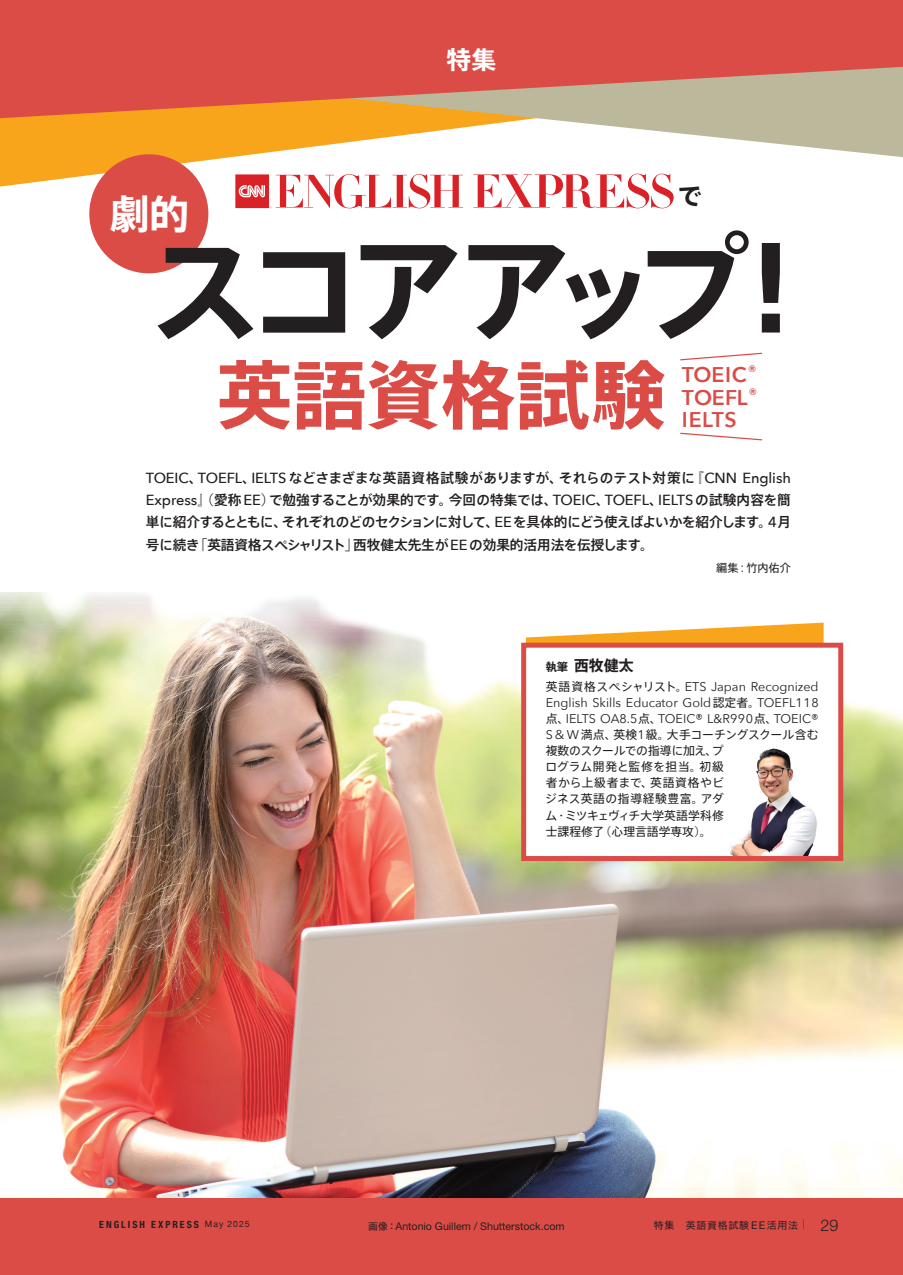
<style>
.page{position:relative;width:903px;height:1275px;background:#fff}
.page>*{position:absolute;margin:0;border:0;box-sizing:border-box;transform-origin:0 0}
.t1{font:700 116.55px "Axis Std";letter-spacing:-.14em;color:#231f20}
.t2{font:700 74.38px "Axis Std";letter-spacing:.005em;color:#db4c47}
.t3{font:700 39.73px "Axis Std";color:#fff}
.t4{font:700 24.85px "Axis Std";color:#fff}
.t5{font:700 24.85px "Axis Std";color:#231f20}
.t6{font:600 21.18px/22.4px "Avenir Next";letter-spacing:.01em;color:#db4c47;text-align:justify}
.t7{font:700 14.88px "Axis Std";color:#231f20}
.t8{font:500 13.65px/22.4px "Axis Std";letter-spacing:-.025em;color:#231f20;text-align:justify}
.t9{font:12.6px/16.1px "Avenir Next";color:#231f20;text-align:justify}
.t10{font:11.72px/16.1px "Axis Std";color:#231f20}
.t11{font:11.2px "Axis Std";letter-spacing:-.005em;color:#231f20}
.t12{font:10.67px "Helvetica Neue LT Std";color:#231f20}
.t13{font:700 condensed 9.97px "Helvetica Neue LT Std";letter-spacing:.2em;color:#231f20}
.t14{font:9.97px "Hira Kaku Std N W4";letter-spacing:.075em;color:#231f20}
.s1{font-family:"Avenir Next";font-size:14.53px}
.s2{font-family:"Shin Go Pro";font-weight:300}
.s3{font-size:11.2px}
.s4{font-family:"Axis Std";font-size:11.72px}
.s5{font-family:"Avenir Next";font-size:12.6px}
.s6{font-family:"Hira Kaku Pro W3"}
.s7{font-weight:400;font-stretch:normal;font-size:8.75px}
.s8{font-family:"TB Go Std R";font-size:9.97px}
.s9{font-family:"Helvetica Neue LT Std";font-size:10.67px}
.s10{font-family:"Helvetica Neue LT Std";font-weight:300;font-size:16.1px}
</style>
<div class="page">
<img style="left:0;top:592px;width:903px;height:606px">
<svg style="left:0;top:157px;width:903px;height:30px"></svg>
<svg style="left:0;top:118px;width:903px;height:39px"></svg>
<div style="left:0;top:1198px;width:903px;height:77px;background:#db4c47"></div>
<svg style="left:0;top:0;width:903px;height:118px;background:#d76253"></svg>
<svg style="left:526px;top:623px;width:297px;height:17px"></svg>
<svg style="left:519px;top:640px;width:327px;height:223px"></svg>
<img style="left:724px;top:743px;width:104px;height:113px">
<svg style="left:235px;top:174px;width:228px;height:34px"></svg>
<svg style="left:473px;top:174px;width:201px;height:34px"></svg>
<div style="left:89px;top:154px;width:119px;height:119px;background:#db4c47;border-radius:50%"></div>
<svg style="left:680px;top:352px;width:83px;height:9px"></svg>
<svg style="left:680px;top:432px;width:83px;height:9px"></svg>
<h3 class="t4" style="left:446px;top:41px;width:51px">特集</h3>
<h3 class="t5" style="left:677px;top:177px;width:26px">で</h3>
<h3 class="t3" style="left:110px;top:183px;width:81px">劇的</h3>
<h1 class="t1" style="left:147px;top:200px;width:646px">スコアアップ!</h1>
<h3 class="t6" style="left:682px;top:363px;width:77px">TOEIC<sup>® </sup>TOEFL<sup>® </sup>IELTS</h3>
<h2 class="t2" style="left:217px;top:338px;width:450px">英語資格試験</h2>
<p class="t8" style="left:146px;top:465px;width:647px"><span class="s1">TOEIC</span>、<span class="s1">TOEFL</span>、<span class="s1">IELTS</span> などさまざまな英語資格試験がありますが、それらのテスト対策に<span class="s2">『</span><span class="s1">CNN English Express</span><span class="s2">』（</span>愛称<span class="s1">EE</span><span class="s2">）</span>で勉強することが効果的です。今回の特集では、<span class="s1">TOEIC</span>、<span class="s1">TOEFL</span>、<span class="s1">IELTS</span>の試験内容を簡単に紹介するとともに、それぞれのどのセクションに対して、<span class="s1">EE</span>を具体的にどう使えばよいかを紹介します。<span class="s1">4</span>月号に続き<span class="s2">「</span>英語資格スペシャリスト<span class="s2">」</span>西牧健太先生が<span class="s1">EE</span>の効果的活用法を伝授します。</p>
<p class="t11" style="left:716px;top:559px;width:76px">編集：竹内佑介</p>
<p class="t7" style="left:546px;top:654px;width:89px"><span class="s3">執筆</span> 西牧健太</p>
<p class="t9" style="left:546px;top:678px;width:274px"><span class="s4">英語資格スペシャリスト。</span>ETS Japan Recognized English Skills Educator Gold<span class="s4">認定者。</span>TOEFL118<span class="s4">点、</span>IELTS OA8.5<span class="s4">点、</span>TOEIC® L&amp;R990<span class="s4">点、</span>TOEIC®</p>
<p class="t10" style="left:545px;top:726px;width:275px"><span class="s5">S</span><span class="s6">＆</span><span class="s5">W</span>満点、英検<span class="s5">1</span>級。大手コーチングスクール含む複数のスクールでの指導に加え、プ<br>ログラム開発と監修を担当。初級<br>者から上級者まで、英語資格やビ<br>ジネス英語の指導経験豊富。アダ<br>ム・ミツキェヴィチ大学英語学科修<br>士課程修了<span class="s2">（</span>心理言語学専攻<span class="s2">）</span>。</p>
<p class="t13" style="left:99px;top:1218px;width:152px">ENGLISH EXPRESS <span class="s7">May 2025</span></p>
<p class="t12" style="left:368px;top:1220px;width:198px"><span class="s8">画像：</span>Antonio Guillem / Shutterstock.com</p>
<p class="t14" style="left:654px;top:1217px;width:186px">特集　英語資格試験 <span class="s9">EE</span>活用法│ <span class="s10">29</span></p>
</div>
